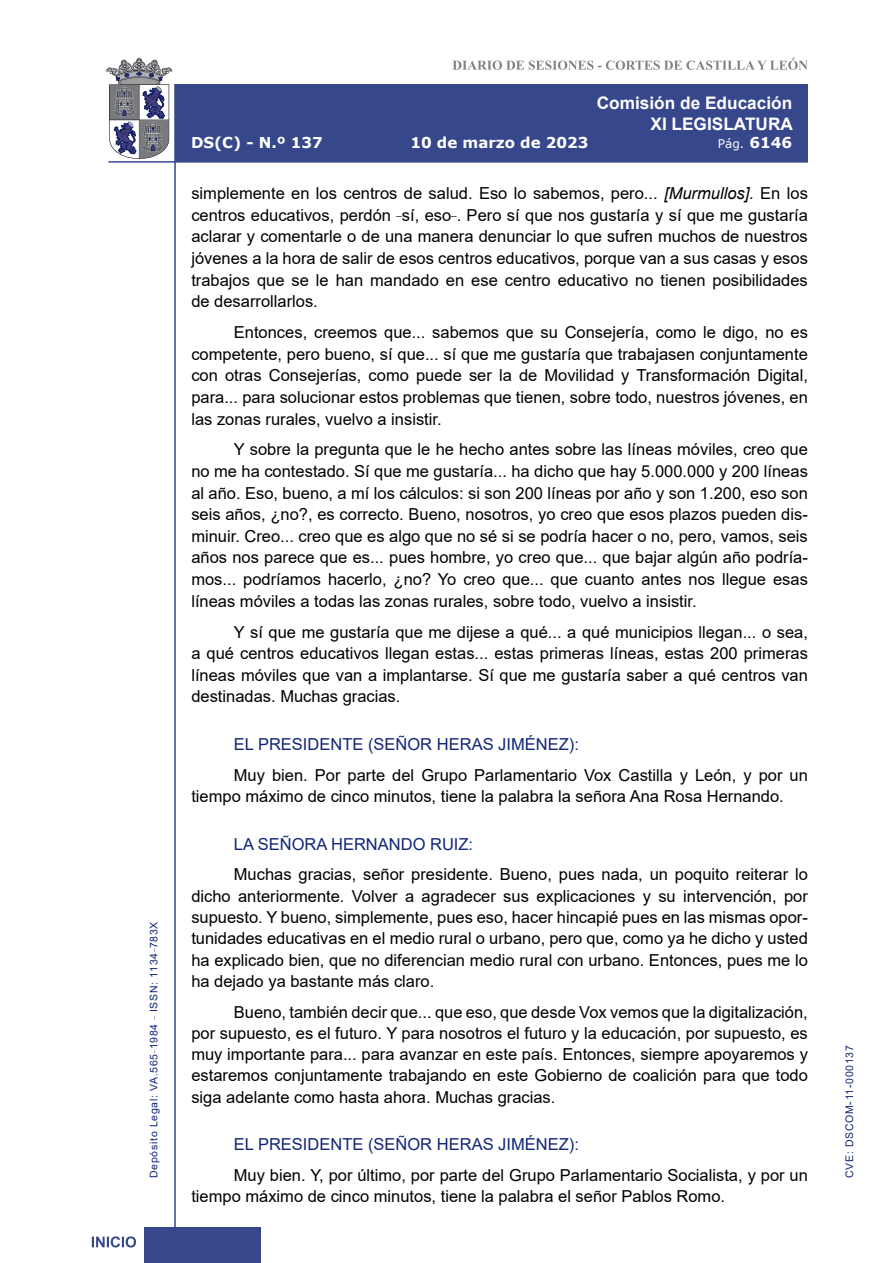
<style>
.page{position:relative;width:893px;height:1263px;background:#fff}
.page>*{position:absolute;margin:0;border:0;box-sizing:border-box;transform-origin:0 0}
.t1{font:700 17.25px/20.7px "Arial";color:#fff;text-align:right}
.t2{font:16.5px/21.6px "Arial";color:#000;text-align:justify}
.Orador{font:16.5px "Arial";color:#122678}
.t3{font:700 15px "Verdana";color:#fff}
.t4{font:12px "Verdana";color:#fff}
.t5{font:10.5px "Arial";letter-spacing:.065em;color:#122678}
.s1{font-weight:700;font-size:15px}
.s2{font-style:italic}
</style>
<div class="page">
<svg style="left:452px;top:58px;width:356px;height:12px"></svg>
<hr style="left:174px;top:84px;width:2px;height:1179px;background:#36478c">
<div style="left:144px;top:1227px;width:117px;height:36px;background:#36478c"></div>
<div style="left:175px;top:84px;width:633px;height:78px;background:#36478c"></div>
<hr style="left:108px;top:161px;width:700px;height:2px;background:#36478c">
<svg style="left:92px;top:1236px;width:44px;height:11px"></svg>
<svg style="left:106px;top:58px;width:66px;height:101px"></svg>
<p class="t5" style="left:146px;top:1178px;width:258px;rotate:-90deg">Depósito Legal: VA.565<sup>_</sup>1984 <sup>_</sup> ISSN: 1134<sup>_</sup>783X</p>
<p class="t1" style="left:597px;top:93px;width:198px">Comisión de Educación<br>XI LEGISLATURA</p>
<p class="t3" style="left:191px;top:132px;width:133px">DS(C) - N.º 137</p>
<p class="t3" style="left:410px;top:132px;width:180px">10 de marzo de 2023</p>
<p class="t4" style="left:718px;top:135px;width:76px">Pág. <span class="s1">6146</span></p>
<p class="t2" style="left:191px;top:182px;width:618px">simplemente en los centros de salud. Eso lo sabemos, pero... <span class="s2">[Murmullos].</span> En los centros educativos, perdón <sup>_</sup>sí, eso<sup>_</sup>. Pero sí que nos gustaría y sí que me gustaría aclarar y comentarle o de una manera denunciar lo que sufren muchos de nuestros jóvenes a la hora de salir de esos centros educativos, porque van a sus casas y esos trabajos que se le han mandado en ese centro educativo no tienen posibilidades de desarrollarlos.</p>
<p class="t2" style="left:191px;top:321px;width:618px;text-indent:43px">Entonces, creemos que... sabemos que su Consejería, como le digo, no es competente, pero bueno, sí que... sí que me gustaría que trabajasen conjuntamente con otras Consejerías, como puede ser la de Movilidad y Transformación Digital, para... para solucionar estos problemas que tienen, sobre todo, nuestros jóvenes, en las zonas rurales, vuelvo a insistir.</p>
<p class="t2" style="left:191px;top:439px;width:618px;text-indent:43px">Y sobre la pregunta que le he hecho antes sobre las líneas móviles, creo que no me ha contestado. Sí que me gustaría... ha dicho que hay 5.000.000 y 200 líneas al año. Eso, bueno, a mí los cálculos: si son 200 líneas por año y son 1.200, eso son seis años, ¿no?, es correcto. Bueno, nosotros, yo creo que esos plazos pueden dis&shy;minuir. Creo... creo que es algo que no sé si se podría hacer o no, pero, vamos, seis años nos parece que es... pues hombre, yo creo que... que bajar algún año podría&shy;mos... podríamos hacerlo, ¿no? Yo creo que... que cuanto antes nos llegue esas líneas móviles a todas las zonas rurales, sobre todo, vuelvo a insistir.</p>
<p class="t2" style="left:191px;top:621px;width:618px;text-indent:43px">Y sí que me gustaría que me dijese a qué... a qué municipios llegan... o sea, a qué centros educativos llegan estas... estas primeras líneas, estas 200 primeras líneas móviles que van a implantarse. Sí que me gustaría saber a qué centros van destinadas. Muchas gracias.</p>
<p class="Orador" style="left:234px;top:733px;width:347px">EL PRESIDENTE (SEÑOR HERAS JIMÉNEZ):</p>
<p class="t2" style="left:191px;top:764px;width:618px;text-indent:43px">Muy bien. Por parte del Grupo Parlamentario Vox Castilla y León, y por un tiempo máximo de cinco minutos, tiene la palabra la señora Ana Rosa Hernando.</p>
<p class="Orador" style="left:234px;top:832px;width:241px">LA SEÑORA HERNANDO RUIZ:</p>
<p class="t2" style="left:191px;top:864px;width:618px;text-indent:43px">Muchas gracias, señor presidente. Bueno, pues nada, un poquito reiterar lo dicho anteriormente. Volver a agradecer sus explicaciones y su intervención, por supuesto. Y bueno, simplemente, pues eso, hacer hincapié pues en las mismas opor&shy;tunidades educativas en el medio rural o urbano, pero que, como ya he dicho y usted ha explicado bien, que no diferencian medio rural con urbano. Entonces, pues me lo ha dejado ya bastante más claro.</p>
<p class="t2" style="left:191px;top:1001px;width:618px;text-indent:43px">Bueno, también decir que... que eso, que desde Vox vemos que la digitalización, por supuesto, es el futuro. Y para nosotros el futuro y la educación, por supuesto, es muy importante para... para avanzar en este país. Entonces, siempre apoyaremos y estaremos conjuntamente trabajando en este Gobierno de coalición para que todo siga adelante como hasta ahora. Muchas gracias.</p>
<p class="Orador" style="left:234px;top:1133px;width:347px">EL PRESIDENTE (SEÑOR HERAS JIMÉNEZ):</p>
<p class="t2" style="left:191px;top:1164px;width:618px;text-indent:43px">Muy bien. Y, por último, por parte del Grupo Parlamentario Socialista, y por un tiempo máximo de cinco minutos, tiene la palabra el señor Pablos Romo.</p>
<p class="t5" style="left:842px;top:1178px;width:134px;rotate:-90deg">CVE: DSCOM-11-000137</p>
</div>
